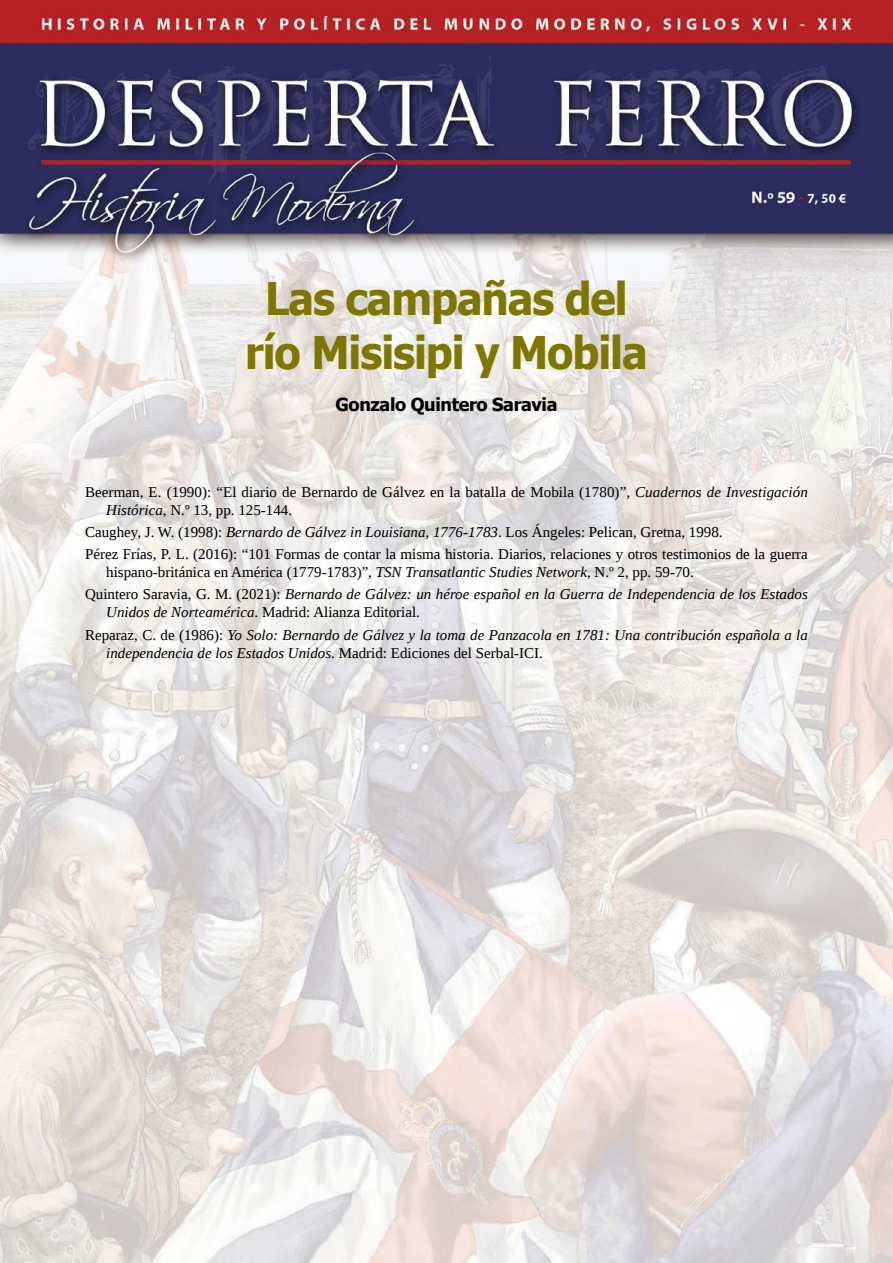
<style>
.page{position:relative;width:893px;height:1263px;background:#fff}
.page>*{position:absolute;margin:0;border:0;box-sizing:border-box;transform-origin:0 0}
.t1{font:700 45px/54px "Tahoma";letter-spacing:-.025em;color:#7f7600;text-align:center;scale:.95 1}
.t2{font:700 18px "Tahoma";letter-spacing:-.02em;color:#000}
.t3{font:italic 15px/22.2px "Liberation Serif";color:#000}
.t4{font:15px/18px "Liberation Serif";color:#000}
.s1{font-style:italic}
.s2{font-style:normal}
</style>
<div class="page">
<img style="left:0;top:0;width:893px;height:1263px">
<h1 class="t1" style="left:245px;top:274px;width:425px">Las campañas del río Misisipi y Mobila</h1>
<p class="t2" style="left:336px;top:391px;width:223px">Gonzalo Quintero Saravia</p>
<p class="t4" style="left:106px;top:482px;width:703px;text-indent:-21px">Beerman, E. (1990): “El diario de Bernardo de Gálvez en la batalla de Mobila (1780)”, <span class="s1">Cuadernos de Investigación<br>Histórica</span>, N.º 13, pp. 125-144.</p>
<p class="t4" style="left:85px;top:521px;width:724px;line-height:22.2px">Caughey, J. W. (1998): <span class="s1">Bernardo de Gálvez in Louisiana, 1776-1783</span>. Los Ángeles: Pelican, Gretna, 1998.<br>Pérez Frías, P. L. (2016): “101 Formas de contar la misma historia. Diarios, relaciones y otros testimonios de la guerra</p>
<p class="t3" style="left:85px;top:561px;width:724px;text-indent:21px"><span class="s2">hispano-británica en América (1779-1783)”,</span> TSN Transatlantic Studies Network<span class="s2">, N.º 2, pp. 59-70.<br>Quintero Saravia, G. M. (2021):</span> Bernardo de Gálvez: un héroe español en la Guerra de Independencia de los Estados</p>
<p class="t3" style="left:85px;top:601px;width:724px;text-indent:21px">Unidos de Norteamérica<span class="s2">. Madrid: Alianza Editorial.<br>Reparaz, C. de (1986):</span> Yo Solo: Bernardo de Gálvez y la toma de Panzacola en 1781: Una contribución española a la</p>
<p class="t3" style="left:106px;top:641px;width:438px">independencia de los Estados Unidos<span class="s2">. Madrid: Ediciones del Serbal-ICI.</span></p>
</div>
